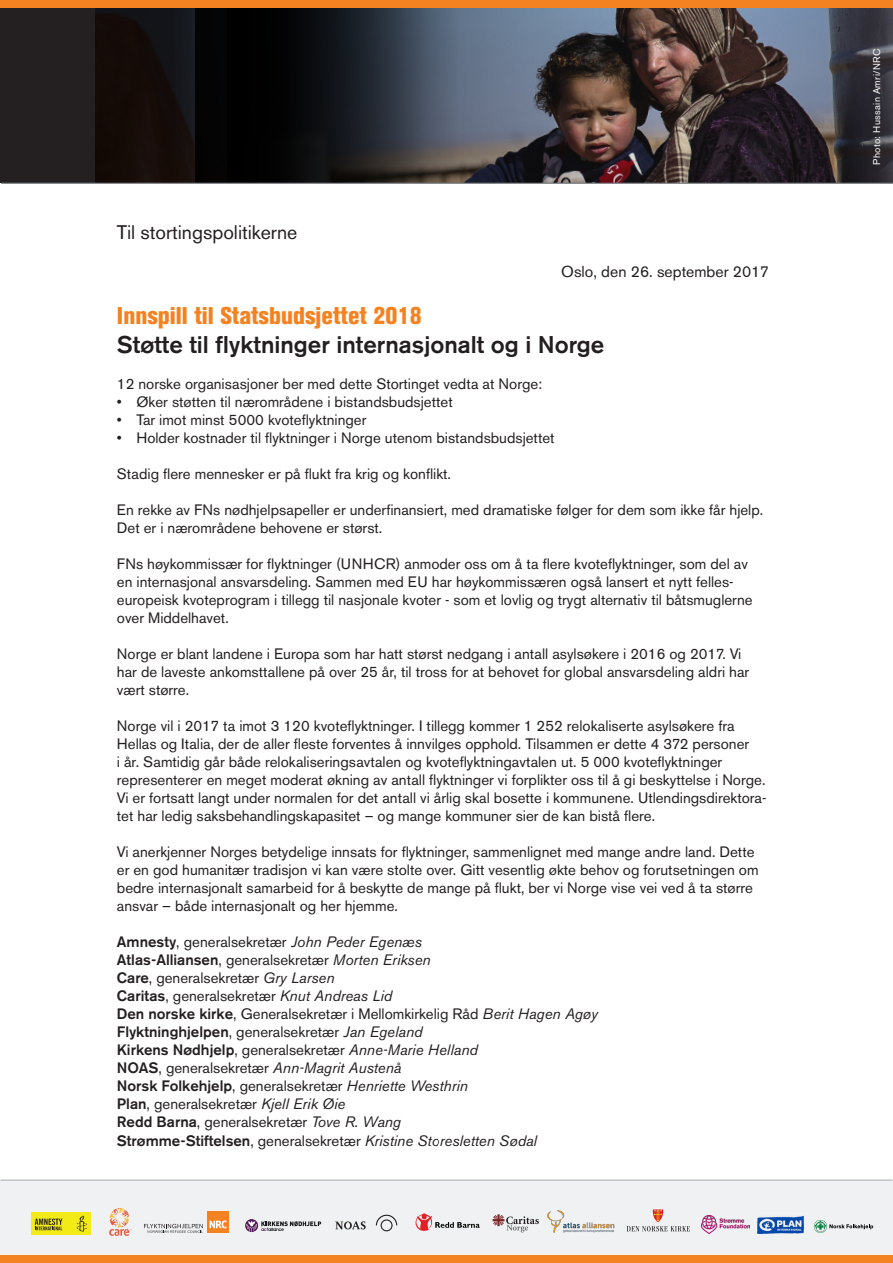
<style>
.page{position:relative;width:893px;height:1263px;background:#fff}
.page>*{position:absolute;margin:0;border:0;box-sizing:border-box;transform-origin:0 0}
.t1{font:500 24px "Akzidenz Grotesk BE";color:#231f20}
.t2{font:800 condensed 24px "Akzidenz Grotesk BE";color:#f58220}
.t3{font:19.5px "Akzidenz Grotesk BE";color:#231f20}
.t4{font:15.75px "Akzidenz Grotesk BE";color:#231f20}
.t5{font:15px/18px "Akzidenz Grotesk BE";color:#231f20}
.t6{font:italic 15px "Akzidenz Grotesk BE";color:#231f20}
.t7{font:500 15px "Akzidenz Grotesk BE";color:#231f20}
.t8{font:9.75px "Akzidenz Grotesk BE";letter-spacing:.03em;color:#fff}
.s1{font-weight:500}
.s2{font-style:italic}
.s3{font-weight:400}
.s4{font-weight:400;font-style:italic}
.s5{font-weight:500;font-style:normal}
.s6{font-style:normal}
</style>
<div class="page">
<div style="left:0;top:1179px;width:893px;height:84px;background:#f0f1f2"></div>
<hr style="left:1px;top:1179px;width:891px;height:2px;background:#bcbdc0">
<img style="left:96px;top:8px;width:797px;height:175px">
<svg style="left:0;top:8px;width:677px;height:174px;background:#352e30"></svg>
<div style="left:196px;top:0;width:276px;height:182px;background:#030304"></div>
<svg style="left:306px;top:8px;width:197px;height:174px;background:#3a404a"></svg>
<div style="left:0;top:0;width:893px;height:8px;background:#f58220"></div>
<hr style="left:1px;top:183px;width:892px;height:1px;background:#808285">
<div style="left:0;top:1255px;width:893px;height:8px;background:#f58220"></div>
<div style="left:207px;top:1211px;width:22px;height:22px;background:#f58220"></div>
<svg style="left:210px;top:1220px;width:16px;height:8px"></svg>
<svg style="left:144px;top:1224px;width:59px;height:9px"></svg>
<svg style="left:415px;top:1213px;width:65px;height:18px"></svg>
<svg style="left:245px;top:1219px;width:76px;height:13px"></svg>
<svg style="left:376px;top:1215px;width:21px;height:16px"></svg>
<svg style="left:335px;top:1221px;width:31px;height:8px"></svg>
<div style="left:31px;top:1212px;width:59px;height:23px;background:#f2eb17"></div>
<svg style="left:77px;top:1215px;width:10px;height:16px"></svg>
<svg style="left:35px;top:1218px;width:27px;height:12px"></svg>
<svg style="left:109px;top:1208px;width:23px;height:28px"></svg>
<svg style="left:493px;top:1214px;width:37px;height:18px"></svg>
<img style="left:530px;top:1210px;width:85px;height:23px">
<svg style="left:627px;top:1209px;width:63px;height:22px"></svg>
<img style="left:701px;top:1215px;width:48px;height:18px">
<img style="left:757px;top:1215px;width:48px;height:18px">
<svg style="left:814px;top:1220px;width:59px;height:13px"></svg>
<p class="t3" style="left:117px;top:221px;width:182px">Til stortingspolitikerne</p>
<p class="t4" style="left:561px;top:262px;width:209px">Oslo, den 26. september 2017</p>
<p class="t2" style="left:117px;top:302px;width:306px">Innspill til Statsbudsjettet 2018</p>
<p class="t1" style="left:117px;top:330px;width:489px">Støtte til flyktninger internasjonalt og i Norge</p>
<p class="t5" style="left:117px;top:375px;width:427px">12 norske organisasjoner ber med dette Stortinget vedta at Norge:</p>
<p class="t5" style="left:117px;top:393px;width:337px">• Øker støtten til nærområdene i bistandsbudsjettet</p>
<p class="t5" style="left:117px;top:411px;width:251px">• Tar imot minst 5000 kvoteflyktninger</p>
<p class="t5" style="left:117px;top:429px;width:439px">• Holder kostnader til flyktninger i Norge utenom bistandsbudsjettet</p>
<p class="t5" style="left:117px;top:465px;width:336px">Stadig flere mennesker er på flukt fra krig og konflikt.</p>
<p class="t5" style="left:117px;top:501px;width:648px">En rekke av FNs nødhjelpsapeller er underfinansiert, med dramatiske følger for dem som ikke får hjelp.<br>Det er i nærområdene behovene er størst.</p>
<p class="t5" style="left:117px;top:555px;width:637px">FNs høykommissær for flyktninger (UNHCR) anmoder oss om å ta flere kvoteflyktninger, som del av en internasjonal ansvarsdeling. Sammen med EU har høykommissæren også lansert et nytt felles&shy;europeisk kvoteprogram i tillegg til nasjonale kvoter - som et lovlig og trygt alternativ til båtsmuglerne over Middelhavet.</p>
<p class="t5" style="left:117px;top:645px;width:634px">Norge er blant landene i Europa som har hatt størst nedgang i antall asylsøkere i 2016 og 2017. Vi har de laveste ankomsttallene på over 25 år, til tross for at behovet for global ansvarsdeling aldri har vært større.</p>
<p class="t5" style="left:117px;top:717px;width:651px">Norge vil i 2017 ta imot 3 120 kvoteflyktninger. I tillegg kommer 1 252 relokaliserte asylsøkere fra Hellas og Italia, der de aller fleste forventes å innvilges opphold. Tilsammen er dette 4 372 personer<br>i år. Samtidig går både relokaliseringsavtalen og kvoteflyktningavtalen ut. 5 000 kvoteflyktninger representerer en meget moderat økning av antall flyktninger vi forplikter oss til å gi beskyttelse i Norge.<br>Vi er fortsatt langt under normalen for det antall vi årlig skal bosette i kommunene. Utlendingsdirektora&shy;tet har ledig saksbehandlingskapasitet – og mange kommuner sier de kan bistå flere.</p>
<p class="t5" style="left:117px;top:843px;width:643px">Vi anerkjenner Norges betydelige innsats for flyktninger, sammenlignet med mange andre land. Dette er en god humanitær tradisjon vi kan være stolte over. Gitt vesentlig økte behov og forutsetningen om bedre internasjonalt samarbeid for å beskytte de mange på flukt, ber vi Norge vise vei ved å ta større ansvar – både internasjonalt og her hjemme.</p>
<p class="t5" style="left:117px;top:933px;width:307px"><span class="s1">Amnesty</span>, generalsekretær <span class="s2">John Peder Egenæs</span></p>
<p class="t5" style="left:117px;top:951px;width:315px"><span class="s1">Atlas-Alliansen</span>, generalsekretær <span class="s2">Morten Eriksen</span></p>
<p class="t5" style="left:117px;top:969px;width:219px"><span class="s1">Care</span>, generalsekretær <span class="s2">Gry Larsen</span></p>
<p class="t5" style="left:117px;top:987px;width:277px"><span class="s1">Caritas</span>, generalsekretær <span class="s2">Knut Andreas Lid</span></p>
<p class="t5" style="left:117px;top:1005px;width:482px"><span class="s1">Den norske kirke</span>, Generalsekretær i Mellomkirkelig Råd <span class="s2">Berit Hagen Agøy</span></p>
<p class="t7" style="left:117px;top:1023px;width:307px">Flyktninghjelpen<span class="s3">, generalsekretær</span> <span class="s4">Jan Egeland</span></p>
<p class="t6" style="left:117px;top:1041px;width:362px"><span class="s5">Kirkens Nødhjelp</span><span class="s6">, generalsekretær</span> Anne-Marie Helland</p>
<p class="t6" style="left:117px;top:1059px;width:286px"><span class="s5">NOAS</span><span class="s6">, generalsekretær</span> Ann-Magrit Austenå</p>
<p class="t6" style="left:117px;top:1077px;width:352px"><span class="s5">Norsk Folkehjelp</span><span class="s6">, generalsekretær</span> Henriette Westhrin</p>
<p class="t5" style="left:117px;top:1095px;width:230px"><span class="s1">Plan</span>, generalsekretær <span class="s2">Kjell Erik Øie</span></p>
<p class="t5" style="left:117px;top:1113px;width:286px"><span class="s1">Redd Barna</span>, generalsekretær <span class="s2">Tove R. Wang</span></p>
<p class="t6" style="left:117px;top:1132px;width:422px"><span class="s5">Strømme-Stiftelsen</span><span class="s6">, generalsekretær</span> Kristine Storesletten Sødal</p>
<p class="t8" style="left:871px;top:165px;width:118px;rotate:-90deg">Photo: Hussain Amri/NRC</p>
</div>
